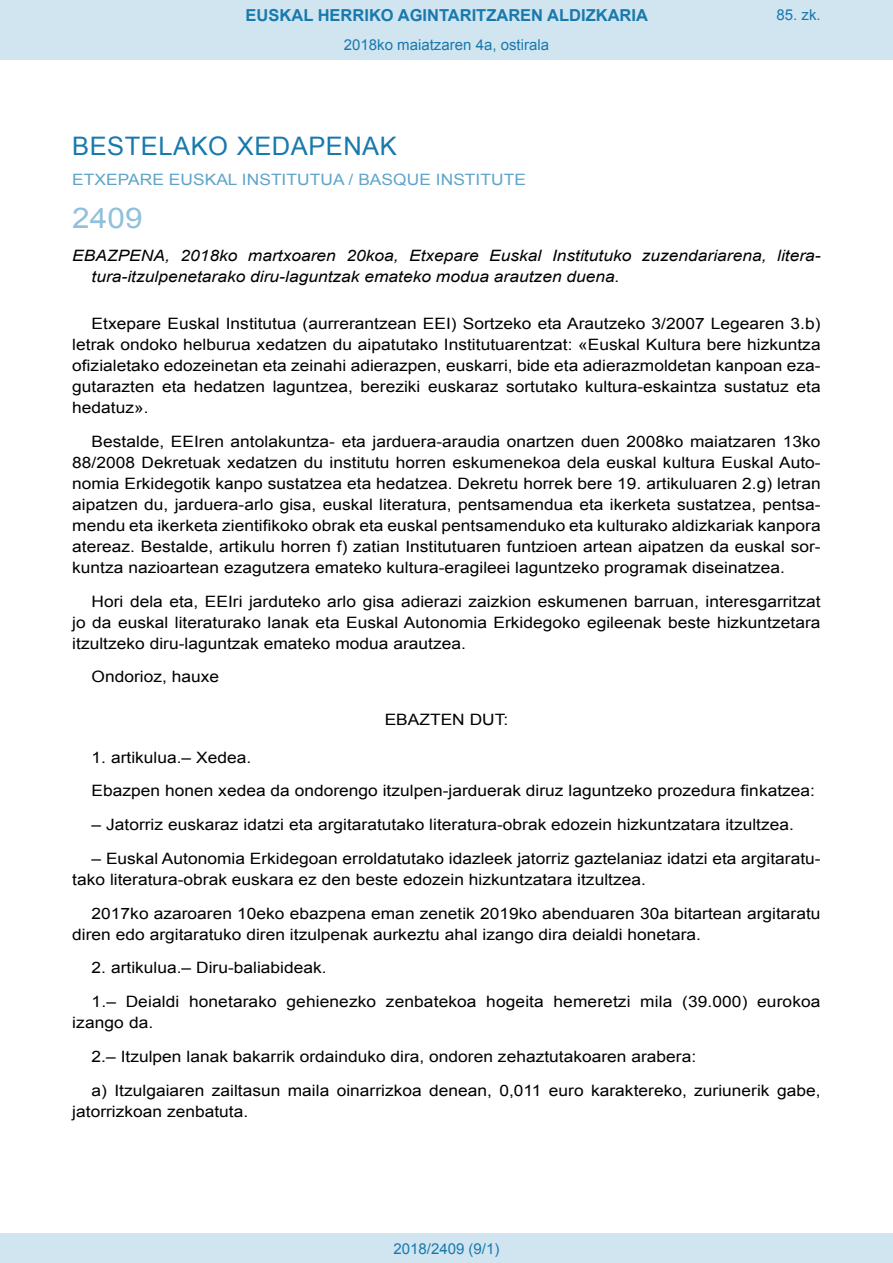
<style>
.page{position:relative;width:893px;height:1263px;background:#fff}
.page>*{position:absolute;margin:0;border:0;box-sizing:border-box;transform-origin:0 0}
.BOPVOrden{font:28.5px "Arial";color:#90c0db;scale:1.11 1}
.BOPVSeccion{font:25.5px "Arial";letter-spacing:.02em;color:#1879ad}
.t1{font:700 16.5px "Arial";color:#1879ad}
.BOPVDetalle{font:15.6px/21px "Arial";color:#000;scale:1.11 1}
.BOPVTitulo{font:italic 15.6px/21px "Arial";color:#000;scale:1.11 1}
.BOPVOrganismo{font:15.6px "Arial";letter-spacing:.005em;color:#5ea4ca;scale:1.11 1}
.BOPVClave{font:15.6px "Arial";color:#000;scale:1.11 1}
.Paginacion_Centro{font:15px "Arial";color:#1879ad}
</style>
<div class="page">
<div style="left:0;top:0;width:893px;height:60px;background:#d0e5f0"></div>
<div style="left:0;top:1233px;width:893px;height:30px;background:#d0e5f0"></div>
<p class="t1" style="left:246px;top:4px;width:404px">EUSKAL HERRIKO AGINTARITZAREN ALDIZKARIA</p>
<p class="Paginacion_Centro" style="left:344px;top:35px;width:207px">2018ko maiatzaren 4a, ostirala</p>
<p class="Paginacion_Centro" style="left:776px;top:5px;width:46px">85. zk.</p>
<p class="BOPVSeccion" style="left:72px;top:129px;width:326px">BESTELAKO XEDAPENAK</p>
<p class="BOPVOrganismo" style="left:72px;top:169px;width:410px">ETXEPARE EUSKAL INSTITUTUA / BASQUE INSTITUTE</p>
<p class="BOPVOrden" style="left:72px;top:199px;width:65px">2409</p>
<p class="BOPVTitulo" style="left:92px;top:246px;width:658px;text-indent:-19px">EBAZPENA, 2018ko martxoaren 20koa, Etxepare Euskal Institutuko zuzendariarena, litera&shy;tura-itzulpenetarako diru-laguntzak emateko modua arautzen duena.</p>
<p class="BOPVDetalle" style="left:72px;top:313px;width:676px;text-align:justify;text-indent:19px">Etxepare Euskal Institutua (aurrerantzean EEI) Sortzeko eta Arautzeko 3/2007 Legearen 3.b) letrak ondoko helburua xedatzen du aipatutako Institutuarentzat: «Euskal Kultura bere hizkuntza ofizialetako edozeinetan eta zeinahi adierazpen, euskarri, bide eta adierazmoldetan kanpoan eza&shy;gutarazten eta hedatzen laguntzea, bereziki euskaraz sortutako kultura-eskaintza sustatuz eta hedatuz».</p>
<p class="BOPVDetalle" style="left:72px;top:431px;width:676px;text-align:justify;text-indent:19px">Bestalde, EEIren antolakuntza- eta jarduera-araudia onartzen duen 2008ko maiatzaren 13ko 88/2008 Dekretuak xedatzen du institutu horren eskumenekoa dela euskal kultura Euskal Auto&shy;nomia Erkidegotik kanpo sustatzea eta hedatzea. Dekretu horrek bere 19. artikuluaren 2.g) letran aipatzen du, jarduera-arlo gisa, euskal literatura, pentsamendua eta ikerketa sustatzea, pentsa&shy;mendu eta ikerketa zientifikoko obrak eta euskal pentsamenduko eta kulturako aldizkariak kanpora atereaz. Bestalde, artikulu horren f) zatian Institutuaren funtzioen artean aipatzen da euskal sor&shy;kuntza nazioartean ezagutzera emateko kultura-eragileei laguntzeko programak diseinatzea.</p>
<p class="BOPVDetalle" style="left:72px;top:591px;width:676px;text-align:justify;text-indent:19px">Hori dela eta, EEIri jarduteko arlo gisa adierazi zaizkion eskumenen barruan, interesgarritzat jo da euskal literaturako lanak eta Euskal Autonomia Erkidegoko egileenak beste hizkuntzetara itzultzeko diru-laguntzak emateko modua arautzea.</p>
<p class="BOPVDetalle" style="left:92px;top:666px;width:116px">Ondorioz, hauxe</p>
<p class="BOPVClave" style="left:385px;top:709px;width:113px">EBAZTEN DUT:</p>
<p class="BOPVDetalle" style="left:92px;top:747px;width:145px">1. artikulua.– Xedea.</p>
<p class="BOPVDetalle" style="left:92px;top:780px;width:653px">Ebazpen honen xedea da ondorengo itzulpen-jarduerak diruz laguntzeko prozedura finkatzea:</p>
<p class="BOPVDetalle" style="left:92px;top:814px;width:634px">– Jatorriz euskaraz idatzi eta argitaratutako literatura-obrak edozein hizkuntzatara itzultzea.</p>
<p class="BOPVDetalle" style="left:72px;top:848px;width:676px;text-indent:19px">– Euskal Autonomia Erkidegoan erroldatutako idazleek jatorriz gaztelaniaz idatzi eta argitaratu&shy;tako literatura-obrak euskara ez den beste edozein hizkuntzatara itzultzea.</p>
<p class="BOPVDetalle" style="left:72px;top:903px;width:676px;text-indent:19px">2017ko azaroaren 10eko ebazpena eman zenetik 2019ko abenduaren 30a bitartean argitaratu diren edo argitaratuko diren itzulpenak aurkeztu ahal izango dira deialdi honetara.</p>
<p class="BOPVDetalle" style="left:92px;top:957px;width:213px">2. artikulua.– Diru-baliabideak.</p>
<p class="BOPVDetalle" style="left:72px;top:991px;width:676px;text-indent:19px">1.– Deialdi honetarako gehienezko zenbatekoa hogeita hemeretzi mila (39.000) eurokoa izango da.</p>
<p class="BOPVDetalle" style="left:92px;top:1046px;width:546px">2.– Itzulpen lanak bakarrik ordainduko dira, ondoren zehaztutakoaren arabera:</p>
<p class="BOPVDetalle" style="left:72px;top:1080px;width:676px;text-indent:19px">a) Itzulgaiaren zailtasun maila oinarrizkoa denean, 0,011 euro karaktereko, zuriunerik gabe, jatorrizkoan zenbatuta.</p>
<p class="Paginacion_Centro" style="left:393px;top:1238px;width:107px">2018/2409 (9/1)</p>
</div>
